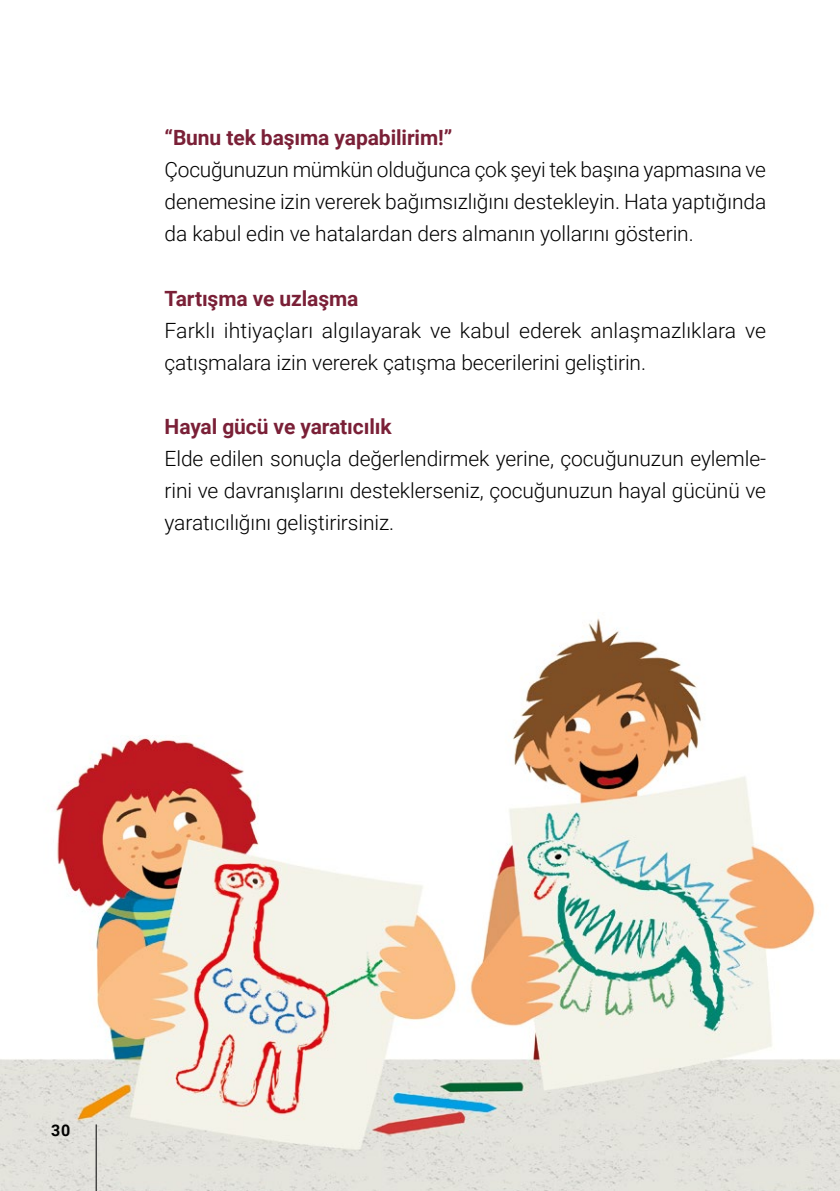
<style>
.page{position:relative;width:840px;height:1191px;background:#fff}
.page>*{position:absolute;margin:0;border:0;box-sizing:border-box;transform-origin:0 0}
.t1{font:300 21px/32px "Roboto";letter-spacing:-.005em;color:#000;text-align:justify}
.t2{font:700 21px "Roboto";letter-spacing:-.005em;color:#7a2037}
.t3{font:700 16px "Roboto";color:#000}
</style>
<div class="page">
<img style="left:0;top:618px;width:839px;height:573px">
<hr style="left:96px;top:1124px;width:1px;height:67px;background:#000">
<p class="t2" style="left:164px;top:123px;width:289px">“Bunu tek başıma yapabilirim!”</p>
<p class="t1" style="left:164px;top:153px;width:603px">Çocuğunuzun mümkün olduğunca çok şeyi tek başına yapmasına ve denemesine izin vererek bağımsızlığını destekleyin. Hata yaptığında da kabul edin ve hatalardan ders almanın yollarını gösterin.</p>
<p class="t2" style="left:164px;top:283px;width:195px">Tartışma ve uzlaşma</p>
<p class="t1" style="left:164px;top:313px;width:602px">Farklı ihtiyaçları algılayarak ve kabul ederek anlaşmazlıklara ve çatışmalara izin vererek çatışma becerilerini geliştirin.</p>
<p class="t2" style="left:164px;top:411px;width:228px">Hayal gücü ve yaratıcılık</p>
<p class="t1" style="left:164px;top:441px;width:602px">Elde edilen sonuçla değerlendirmek yerine, çocuğunuzun eylemle&shy;rini ve davranışlarını desteklerseniz, çocuğunuzun hayal gücünü ve yaratıcılığını geliştirirsiniz.</p>
<p class="t3" style="left:51px;top:1119px;width:21px">30</p>
</div>
